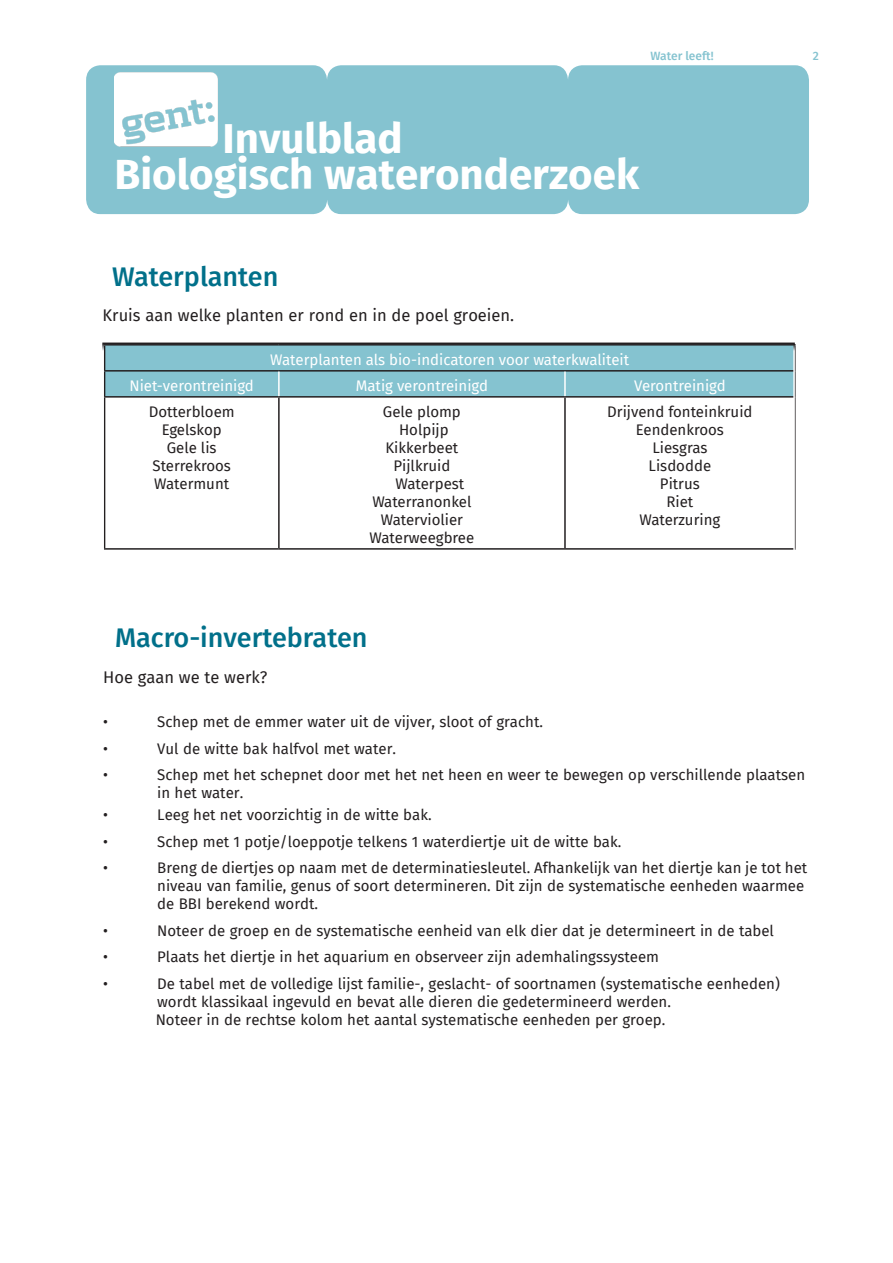
<style>
.page{position:relative;width:893px;height:1263px;background:#fff}
.page>*{position:absolute;margin:0;border:0;box-sizing:border-box;transform-origin:0 0}
.Normaal{font:700 42px "Fira Sans";color:#fff}
.t1{font:500 27px "Fira Sans";color:#01708a}
.Normaal-2{font:16.5px "Fira Sans";color:#231f20}
.Normaal-3{font:15px "Fira Sans";color:#231f20}
.t2{font:15px "Fira Sans";color:#fff}
.t3{font:500 12px "Fira Sans";color:#85c3d0}
</style>
<div class="page">
<div style="left:86px;top:65px;width:723px;height:149px;background:#85c3d0"></div>
<hr style="left:565px;top:344px;width:231px;height:2px;background:#231f20">
<hr style="left:794px;top:346px;width:2px;height:24px;background:#231f20">
<div style="left:105px;top:346px;width:687px;height:50px;background:#85c3d0"></div>
<hr style="left:279px;top:370px;width:286px;height:2px;background:#231f20">
<hr style="left:565px;top:370px;width:231px;height:2px;background:#231f20">
<hr style="left:794px;top:372px;width:2px;height:24px;background:#231f20">
<hr style="left:104px;top:396px;width:175px;height:2px;background:#231f20">
<hr style="left:279px;top:396px;width:286px;height:2px;background:#231f20">
<hr style="left:278px;top:398px;width:2px;height:150px;background:#231f20">
<hr style="left:565px;top:396px;width:231px;height:2px;background:#231f20">
<hr style="left:564px;top:398px;width:2px;height:150px;background:#231f20">
<hr style="left:794px;top:398px;width:2px;height:150px;background:#231f20">
<hr style="left:104px;top:548px;width:175px;height:2px;background:#231f20">
<hr style="left:279px;top:548px;width:286px;height:2px;background:#231f20">
<hr style="left:565px;top:548px;width:231px;height:2px;background:#231f20">
<hr style="left:278px;top:372px;width:2px;height:24px;background:#fff">
<hr style="left:564px;top:372px;width:2px;height:24px;background:#fff">
<div style="left:102px;top:343px;width:693px;height:211px;border:2px solid #fff"></div>
<img style="left:114px;top:73px;width:103px;height:74px">
<p class="t3" style="left:651px;top:46px;width:65px">Water leeft!</p>
<p class="t3" style="left:813px;top:46px;width:8px">2</p>
<p class="Normaal" style="left:222px;top:103px;width:182px">Invulblad</p>
<p class="Normaal" style="left:114px;top:139px;width:526px">Biologisch wateronderzoek</p>
<p class="t1" style="left:112px;top:255px;width:168px">Waterplanten</p>
<p class="Normaal-2" style="left:103px;top:303px;width:413px">Kruis aan welke planten er rond en in de poel groeien.</p>
<p class="t2" style="left:270px;top:348px;width:360px">Waterplanten als bio-indicatoren voor waterkwaliteit</p>
<p class="t2" style="left:129px;top:374px;width:126px">Niet-verontreinigd</p>
<p class="t2" style="left:356px;top:374px;width:134px">Matig verontreinigd</p>
<p class="t2" style="left:634px;top:374px;width:93px">Verontreinigd</p>
<p class="Normaal-3" style="left:149px;top:400px;width:88px">Dotterbloem</p>
<p class="Normaal-3" style="left:162px;top:418px;width:62px">Egelskop</p>
<p class="Normaal-3" style="left:167px;top:436px;width:51px">Gele lis</p>
<p class="Normaal-3" style="left:153px;top:454px;width:80px">Sterrekroos</p>
<p class="Normaal-3" style="left:154px;top:472px;width:77px">Watermunt</p>
<p class="Normaal-3" style="left:607px;top:400px;width:147px">Drijvend fonteinkruid</p>
<p class="Normaal-3" style="left:636px;top:418px;width:90px">Eendenkroos</p>
<p class="Normaal-3" style="left:652px;top:436px;width:56px">Liesgras</p>
<p class="Normaal-3" style="left:649px;top:454px;width:64px">Lisdodde</p>
<p class="Normaal-3" style="left:660px;top:472px;width:41px">Pitrus</p>
<p class="Normaal-3" style="left:666px;top:490px;width:28px">Riet</p>
<p class="Normaal-3" style="left:639px;top:508px;width:82px">Waterzuring</p>
<p class="Normaal-3" style="left:383px;top:400px;width:79px">Gele plomp</p>
<p class="Normaal-3" style="left:399px;top:418px;width:51px">Holpijp</p>
<p class="Normaal-3" style="left:385px;top:436px;width:74px">Kikkerbeet</p>
<p class="Normaal-3" style="left:393px;top:454px;width:58px">Pijlkruid</p>
<p class="Normaal-3" style="left:395px;top:472px;width:70px">Waterpest</p>
<p class="Normaal-3" style="left:372px;top:490px;width:101px">Waterranonkel</p>
<p class="Normaal-3" style="left:381px;top:508px;width:84px">Waterviolier</p>
<p class="Normaal-3" style="left:370px;top:526px;width:106px">Waterweegbree</p>
<p class="t1" style="left:115px;top:616px;width:254px">Macro-invertebraten</p>
<p class="Normaal-2" style="left:103px;top:664px;width:166px">Hoe gaan we te werk?</p>
<p class="Normaal-3" style="left:103px;top:711px;width:6px">•</p>
<p class="Normaal-3" style="left:157px;top:711px;width:387px">Schep met de emmer water uit de vijver, sloot of gracht.</p>
<p class="Normaal-3" style="left:103px;top:737px;width:6px">•</p>
<p class="Normaal-3" style="left:157px;top:737px;width:240px">Vul de witte bak halfvol met water.</p>
<p class="Normaal-3" style="left:103px;top:764px;width:6px">•</p>
<p class="Normaal-3" style="left:157px;top:764px;width:649px">Schep met het schepnet door met het net heen en weer te bewegen op verschillende plaatsen</p>
<p class="Normaal-3" style="left:157px;top:782px;width:88px">in het water.</p>
<p class="Normaal-3" style="left:103px;top:804px;width:6px">•</p>
<p class="Normaal-3" style="left:157px;top:804px;width:276px">Leeg het net voorzichtig in de witte bak.</p>
<p class="Normaal-3" style="left:103px;top:830px;width:6px">•</p>
<p class="Normaal-3" style="left:157px;top:830px;width:466px">Schep met 1 potje/loeppotje telkens 1 waterdiertje uit de witte bak.</p>
<p class="Normaal-3" style="left:103px;top:857px;width:6px">•</p>
<p class="Normaal-3" style="left:157px;top:857px;width:652px">Breng de diertjes op naam met de determinatiesleutel. Afhankelijk van het diertje kan je tot het</p>
<p class="Normaal-3" style="left:157px;top:875px;width:648px">niveau van familie, genus of soort determineren. Dit zijn de systematische eenheden waarmee</p>
<p class="Normaal-3" style="left:157px;top:893px;width:162px">de BBI berekend wordt.</p>
<p class="Normaal-3" style="left:103px;top:919px;width:6px">•</p>
<p class="Normaal-3" style="left:157px;top:919px;width:618px">Noteer de groep en de systematische eenheid van elk dier dat je determineert in de tabel</p>
<p class="Normaal-3" style="left:103px;top:946px;width:6px">•</p>
<p class="Normaal-3" style="left:157px;top:946px;width:503px">Plaats het diertje in het aquarium en observeer zijn ademhalingssysteem</p>
<p class="Normaal-3" style="left:103px;top:972px;width:6px">•</p>
<p class="Normaal-3" style="left:157px;top:972px;width:624px">De tabel met de volledige lijst familie-, geslacht- of soortnamen (systematische eenheden)</p>
<p class="Normaal-3" style="left:157px;top:990px;width:515px">wordt klassikaal ingevuld en bevat alle dieren die gedetermineerd werden.</p>
<p class="Normaal-3" style="left:156px;top:1008px;width:511px">Noteer in de rechtse kolom het aantal systematische eenheden per groep.</p>
</div>
